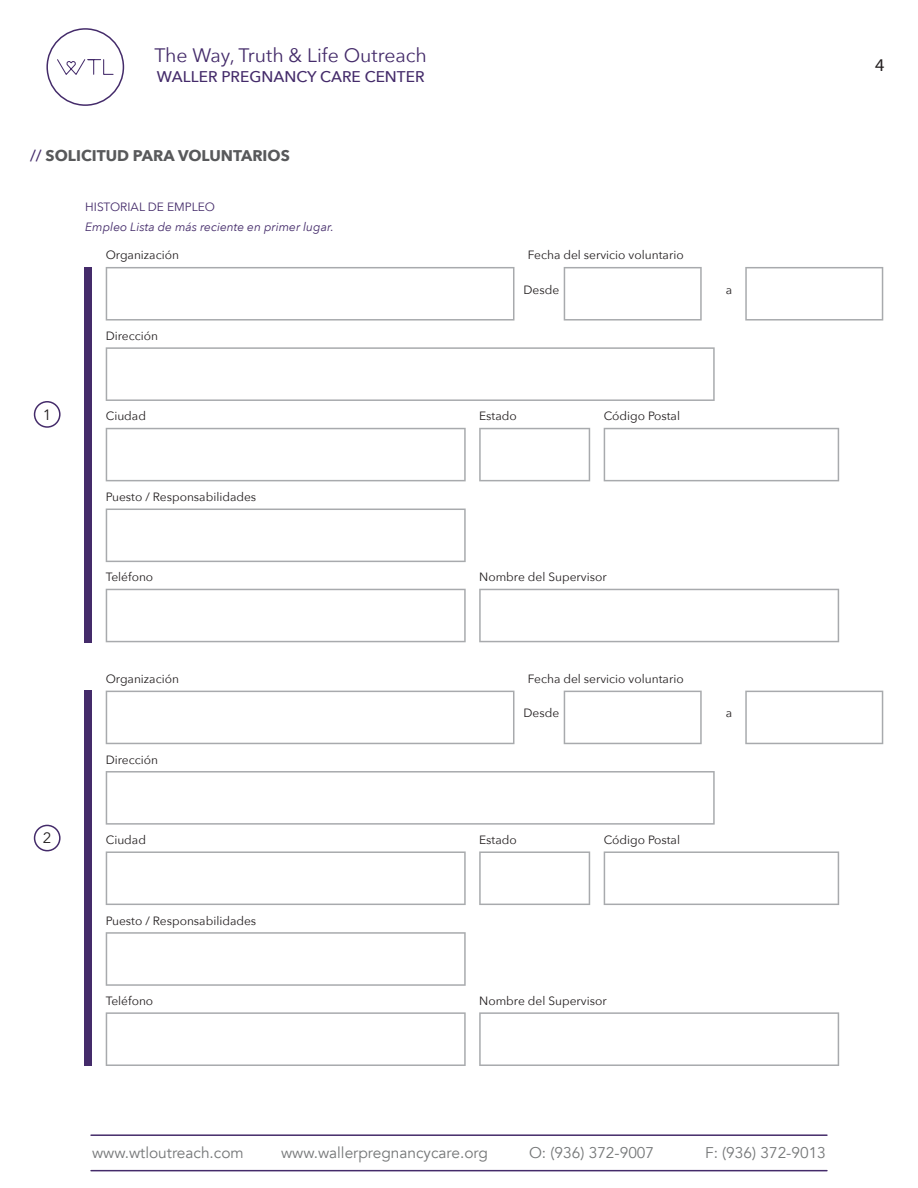
<style>
.page{position:relative;width:918px;height:1188px;background:#fff}
.page>*{position:absolute;margin:0;border:0;box-sizing:border-box;transform-origin:0 0}
.t1{font:19.5px "Avenir Next";color:#442b6a}
.t2{font:18px "Myriad Pro";color:#231f20}
.t3{font:15.45px "Avenir";color:#757778}
.t4{font:700 15.45px "Avenir Next";color:#58595b}
.t5{font:500 15.45px "Avenir Next";color:#442b6a}
.t6{font:15px "Avenir Next";color:#231f20}
.t7{font:12px "Avenir Next";color:#231f20}
.t8{font:italic 12px "Avenir Next";color:#442b6a}
.t9{font:12px "Avenir Next";color:#442b6a}
.s1{font-weight:500;color:#442b6a}
</style>
<div class="page">
<div style="left:46px;top:28px;width:78px;height:78px;border:2px solid #442b6a;border-radius:50%"></div>
<svg style="left:57px;top:59px;width:57px;height:16px"></svg>
<hr style="left:91px;top:1134px;width:736px;height:2px;background:#442b6a">
<hr style="left:91px;top:1170px;width:736px;height:1px;background:#442b6a">
<svg style="left:106px;top:267px;width:408px;height:54px"></svg>
<svg style="left:564px;top:267px;width:138px;height:54px"></svg>
<svg style="left:745px;top:267px;width:138px;height:54px"></svg>
<svg style="left:106px;top:347px;width:609px;height:54px"></svg>
<svg style="left:106px;top:509px;width:360px;height:53px"></svg>
<svg style="left:479px;top:589px;width:360px;height:53px"></svg>
<svg style="left:106px;top:589px;width:360px;height:53px"></svg>
<svg style="left:106px;top:428px;width:360px;height:53px"></svg>
<svg style="left:479px;top:428px;width:111px;height:53px"></svg>
<svg style="left:604px;top:428px;width:235px;height:53px"></svg>
<svg style="left:34px;top:401px;width:27px;height:27px"></svg>
<div style="left:85px;top:267px;width:7px;height:375px;background:#442b6a"></div>
<svg style="left:106px;top:691px;width:408px;height:53px"></svg>
<svg style="left:564px;top:691px;width:138px;height:53px"></svg>
<svg style="left:745px;top:691px;width:138px;height:53px"></svg>
<svg style="left:106px;top:771px;width:609px;height:54px"></svg>
<svg style="left:106px;top:932px;width:360px;height:54px"></svg>
<svg style="left:479px;top:1012px;width:360px;height:54px"></svg>
<svg style="left:106px;top:1012px;width:360px;height:54px"></svg>
<svg style="left:106px;top:851px;width:360px;height:54px"></svg>
<svg style="left:479px;top:851px;width:111px;height:54px"></svg>
<svg style="left:604px;top:851px;width:235px;height:54px"></svg>
<svg style="left:34px;top:825px;width:27px;height:26px"></svg>
<div style="left:85px;top:691px;width:7px;height:375px;background:#442b6a"></div>
<h1 class="t1" style="left:155px;top:39px;width:274px">The Way, Truth &amp; Life Outreach</h1>
<p class="t5" style="left:157px;top:63px;width:269px">WALLER PREGNANCY CARE CENTER</p>
<p class="t4" style="left:30px;top:142px;width:261px"><span class="s1">//</span> SOLICITUD PARA VOLUNTARIOS</p>
<p class="t9" style="left:85px;top:197px;width:131px">HISTORIAL DE EMPLEO</p>
<p class="t8" style="left:85px;top:216px;width:250px">Empleo Lista de más reciente en primer lugar.</p>
<p class="t7" style="left:106px;top:245px;width:75px">Organización</p>
<p class="t7" style="left:528px;top:245px;width:157px">Fecha del servicio voluntario</p>
<p class="t7" style="left:106px;top:326px;width:54px">Dirección</p>
<p class="t7" style="left:523px;top:279px;width:37px">Desde</p>
<p class="t7" style="left:726px;top:279px;width:8px">a</p>
<p class="t6" style="left:43px;top:402px;width:10px">1</p>
<p class="t7" style="left:106px;top:406px;width:42px">Ciudad</p>
<p class="t7" style="left:479px;top:406px;width:39px">Estado</p>
<p class="t7" style="left:604px;top:406px;width:78px">Código Postal</p>
<p class="t7" style="left:106px;top:487px;width:152px">Puesto / Responsabilidades</p>
<p class="t7" style="left:106px;top:567px;width:49px">Teléfono</p>
<p class="t7" style="left:479px;top:567px;width:129px">Nombre del Supervisor</p>
<p class="t7" style="left:106px;top:669px;width:75px">Organización</p>
<p class="t7" style="left:528px;top:669px;width:157px">Fecha del servicio voluntario</p>
<p class="t7" style="left:106px;top:749px;width:54px">Dirección</p>
<p class="t7" style="left:523px;top:703px;width:37px">Desde</p>
<p class="t7" style="left:726px;top:703px;width:8px">a</p>
<p class="t6" style="left:43px;top:825px;width:10px">2</p>
<p class="t7" style="left:106px;top:830px;width:42px">Ciudad</p>
<p class="t7" style="left:479px;top:830px;width:39px">Estado</p>
<p class="t7" style="left:604px;top:830px;width:78px">Código Postal</p>
<p class="t7" style="left:106px;top:910px;width:152px">Puesto / Responsabilidades</p>
<p class="t7" style="left:106px;top:991px;width:49px">Teléfono</p>
<p class="t7" style="left:479px;top:991px;width:129px">Nombre del Supervisor</p>
<h2 class="t2" style="left:875px;top:54px;width:11px">4</h2>
<p class="t3" style="left:92px;top:1144px;width:153px">www.wtloutreach.com</p>
<p class="t3" style="left:281px;top:1144px;width:208px">www.wallerpregnancycare.org</p>
<p class="t3" style="left:529px;top:1144px;width:127px">O: (936) 372-9007</p>
<p class="t3" style="left:705px;top:1144px;width:122px">F: (936) 372-9013</p>
</div>
